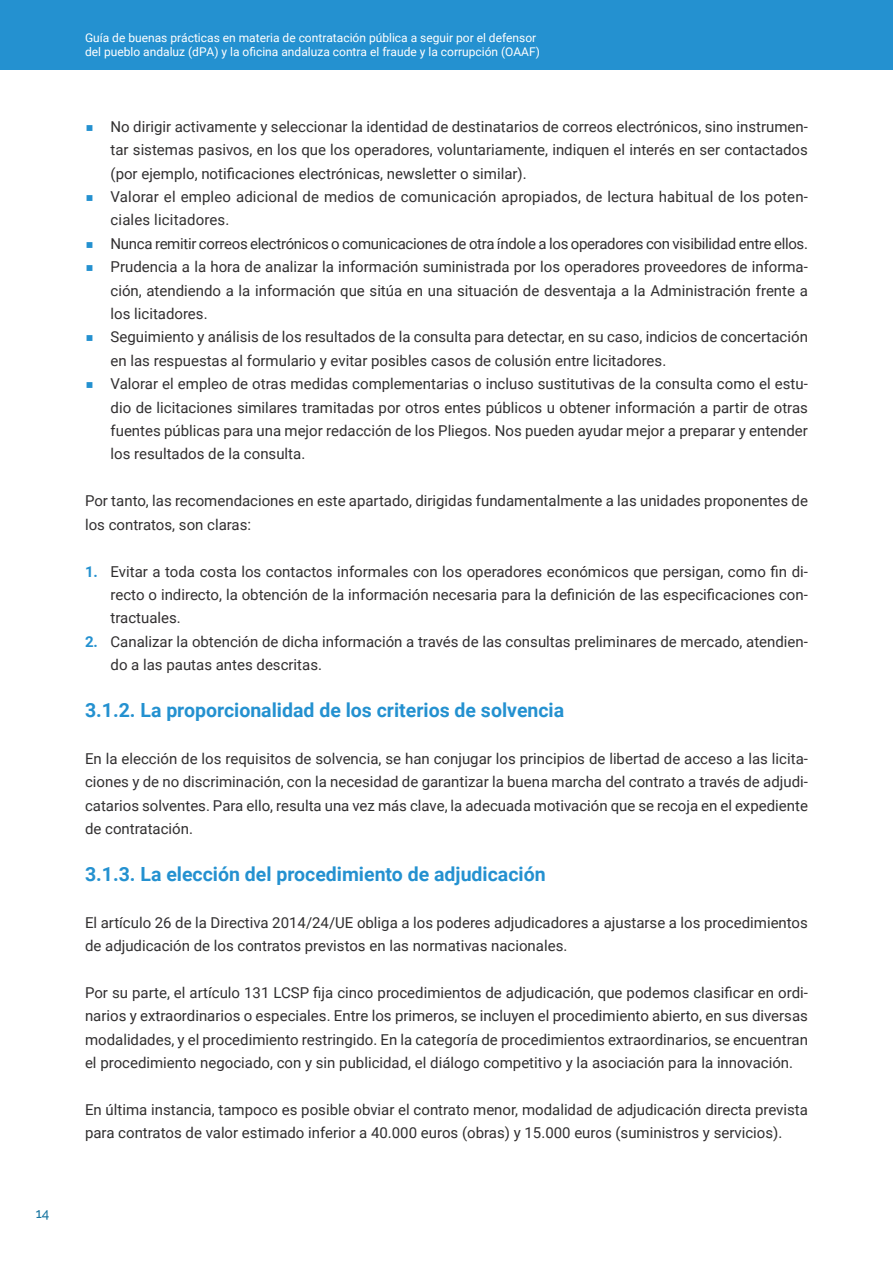
<style>
.page{position:relative;width:893px;height:1263px;background:#fff}
.page>*{position:absolute;margin:0;border:0;box-sizing:border-box;transform-origin:0 0}
.t1{font:700 19.5px "Roboto";color:#2491d0}
.Párrafo_general{font:15px/23.4px "Roboto";color:#312f30;text-align:justify}
.Párrafo_general-2{font:15px "Roboto";letter-spacing:-.02em;color:#312f30}
.t2{font:500 13.5px "Raleway";color:#1674a0}
.t3{font:12px/14.4px "Roboto";color:#fff}
.s1{font-family:"Montserrat";font-weight:700;color:#2491d0}
.s2{font-weight:700;color:#2491d0}
</style>
<div class="page">
<div style="left:0;top:0;width:893px;height:70px;background:#2491d0"></div>
<p class="t2" style="left:36px;top:1202px;width:15px">14</p>
<p class="t3" style="left:85px;top:30px;width:456px">Guía de buenas prácticas en materia de contratación pública a seguir por el defensor del pueblo andaluz (dPA) y la oficina andaluza contra el fraude y la corrupción (OAAF)</p>
<p class="Párrafo_general" style="left:111px;top:114px;width:699px;text-indent:-26px"><span class="s1">■</span> No dirigir activamente y seleccionar la identidad de destinatarios de correos electrónicos, sino instrumen&shy;tar sistemas pasivos, en los que los operadores, voluntariamente, indiquen el interés en ser contactados (por ejemplo, notificaciones electrónicas, newsletter o similar).</p>
<p class="Párrafo_general" style="left:111px;top:184px;width:699px;text-indent:-26px"><span class="s1">■</span> Valorar el empleo adicional de medios de comunicación apropiados, de lectura habitual de los poten&shy;ciales licitadores.</p>
<p class="Párrafo_general-2" style="left:85px;top:233px;width:724px"><span class="s1">■</span> Nunca remitir correos electrónicos o comunicaciones de otra índole a los operadores con visibilidad entre ellos.</p>
<p class="Párrafo_general" style="left:111px;top:255px;width:699px;text-indent:-26px"><span class="s1">■</span> Prudencia a la hora de analizar la información suministrada por los operadores proveedores de informa&shy;ción, atendiendo a la información que sitúa en una situación de desventaja a la Administración frente a los licitadores.</p>
<p class="Párrafo_general" style="left:111px;top:325px;width:699px;text-indent:-26px"><span class="s1">■</span> Seguimiento y análisis de los resultados de la consulta para detectar, en su caso, indicios de concertación en las respuestas al formulario y evitar posibles casos de colusión entre licitadores.</p>
<p class="Párrafo_general" style="left:111px;top:372px;width:699px;text-indent:-26px"><span class="s1">■</span> Valorar el empleo de otras medidas complementarias o incluso sustitutivas de la consulta como el estu&shy;dio de licitaciones similares tramitadas por otros entes públicos u obtener información a partir de otras fuentes públicas para una mejor redacción de los Pliegos. Nos pueden ayudar mejor a preparar y entender los resultados de la consulta.</p>
<p class="Párrafo_general" style="left:85px;top:489px;width:724px">Por tanto, las recomendaciones en este apartado, dirigidas fundamentalmente a las unidades proponentes de los contratos, son claras:</p>
<p class="Párrafo_general" style="left:111px;top:559px;width:699px;text-indent:-26px"><span class="s2">1.</span> Evitar a toda costa los contactos informales con los operadores económicos que persigan, como fin di&shy;recto o indirecto, la obtención de la información necesaria para la definición de las especificaciones con&shy;tractuales.</p>
<p class="Párrafo_general" style="left:111px;top:629px;width:699px;text-indent:-26px"><span class="s2">2.</span> Canalizar la obtención de dicha información a través de las consultas preliminares de mercado, atendien&shy;do a las pautas antes descritas.</p>
<p class="t1" style="left:85px;top:696px;width:481px">3.1.2. La proporcionalidad de los criterios de solvencia</p>
<p class="Párrafo_general" style="left:85px;top:746px;width:724px">En la elección de los requisitos de solvencia, se han conjugar los principios de libertad de acceso a las licita&shy;ciones y de no discriminación, con la necesidad de garantizar la buena marcha del contrato a través de adjudi&shy;catarios solventes. Para ello, resulta una vez más clave, la adecuada motivación que se recoja en el expediente de contratación.</p>
<p class="t1" style="left:85px;top:860px;width:462px">3.1.3. La elección del procedimiento de adjudicación</p>
<p class="Párrafo_general" style="left:85px;top:910px;width:724px">El artículo 26 de la Directiva 2014/24/UE obliga a los poderes adjudicadores a ajustarse a los procedimientos de adjudicación de los contratos previstos en las normativas nacionales.</p>
<p class="Párrafo_general" style="left:85px;top:980px;width:724px">Por su parte, el artículo 131 LCSP fija cinco procedimientos de adjudicación, que podemos clasificar en ordi&shy;narios y extraordinarios o especiales. Entre los primeros, se incluyen el procedimiento abierto, en sus diversas modalidades, y el procedimiento restringido. En la categoría de procedimientos extraordinarios, se encuentran el procedimiento negociado, con y sin publicidad, el diálogo competitivo y la asociación para la innovación.</p>
<p class="Párrafo_general" style="left:85px;top:1097px;width:724px">En última instancia, tampoco es posible obviar el contrato menor, modalidad de adjudicación directa prevista para contratos de valor estimado inferior a 40.000 euros (obras) y 15.000 euros (suministros y servicios).</p>
</div>
